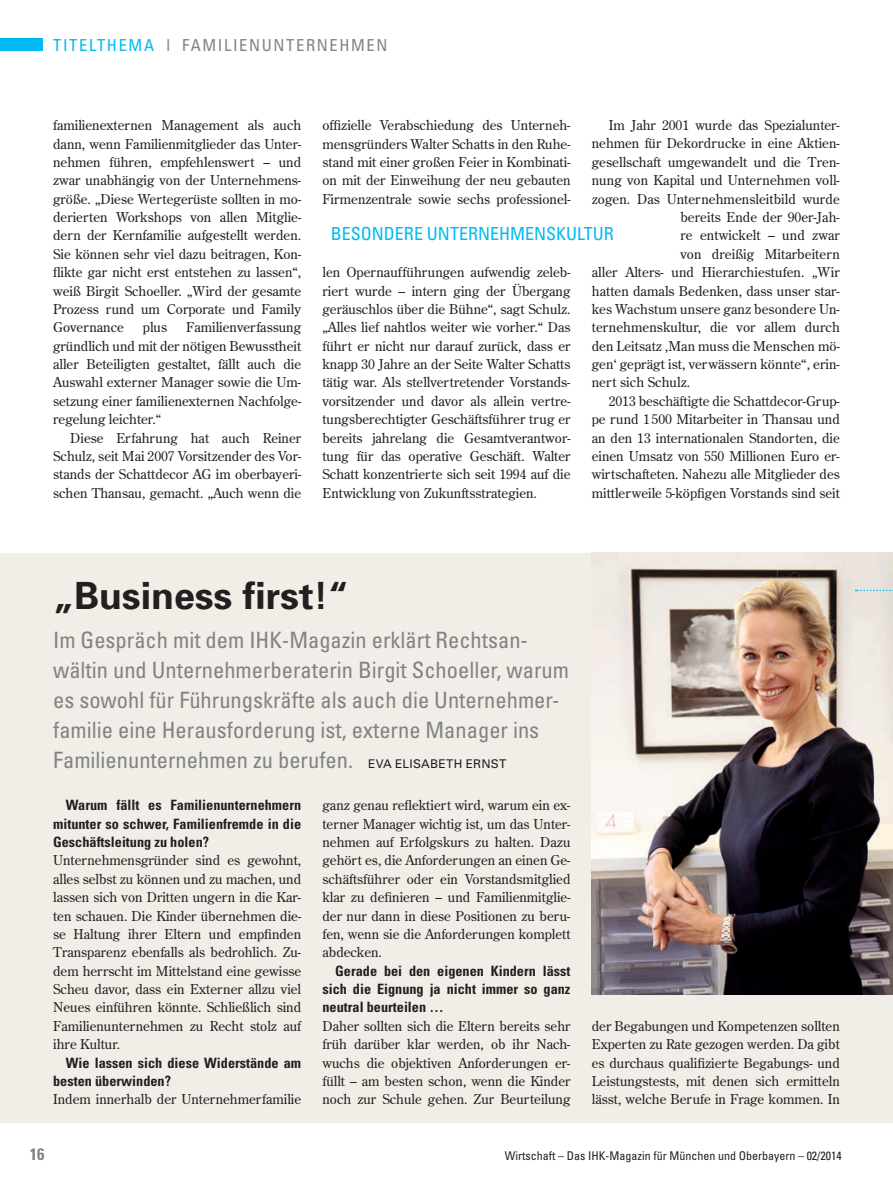
<style>
.page{position:relative;width:893px;height:1191px;background:#fff}
.page>*{position:absolute;margin:0;border:0;box-sizing:border-box;transform-origin:0 0}
.t1{font:700 37.5px "Univers";color:#231f20}
.t2{font:condensed 22.5px/30px "Univers";color:#808285}
.t3{font:condensed 18px "Univers";color:#00baf1}
.t4{font:condensed 16.5px "Univers";letter-spacing:.1em;color:#808285}
.t5{font:700 condensed 16.5px "Univers";color:#808285}
.t6{font:700 condensed 14.25px/18.3px "Univers";color:#231f20;text-align:justify}
.t7{font:13.5px/18.3px "Century Old Style";color:#231f20;text-align:justify}
.t8{font:condensed 12px "Univers";color:#231f20}
.s1{color:#00baf1}
.s2{font-stretch:normal;font-size:12px;color:#231f20}
</style>
<div class="page">
<div style="left:0;top:38px;width:43px;height:13px;background:#00baf1"></div>
<div style="left:0;top:553px;width:893px;height:570px;background:#f1ede7"></div>
<img style="left:592px;top:553px;width:301px;height:441px">
<svg style="left:856px;top:589px;width:37px;height:2px"></svg>
<p class="t4" style="left:53px;top:35px;width:336px"><span class="s1">titelthema</span> l Familienunternehmen</p>
<p class="t7" style="left:53px;top:116px;width:250px">familienexternen Management als auch dann, wenn Familienmitglieder das Unter&shy;nehmen führen, empfehlenswert – und zwar unabhängig von der Unternehmens&shy;größe. „Diese Wertegerüste sollten in mo&shy;derierten Workshops von allen Mitglie&shy;dern der Kernfamilie aufgestellt werden.<br>Sie können sehr viel dazu beitragen, Kon&shy;flikte gar nicht erst entstehen zu lassen“, weiß Birgit Schoeller. „Wird der gesamte Prozess rund um Corporate und Family Governance</p>
<p class="t7" style="left:53px;top:318px;width:250px;text-indent:133px">Familienverfassung gründlich und mit der nötigen Bewusstheit aller Beteiligten gestaltet, fällt auch die Auswahl externer Manager sowie die Um&shy;setzung einer familienexternen Nachfolge&shy;regelung leichter.“</p>
<p class="t7" style="left:53px;top:428px;width:250px;text-indent:17px">Diese Erfahrung hat auch Reiner Schulz, seit Mai 2007 Vorsitzender des Vor&shy;stands der Schattdecor AG im oberbayeri&shy;schen Thansau, gemacht. „Auch wenn die</p>
<p class="t7" style="left:143px;top:318px;width:26px">plus</p>
<p class="t7" style="left:609px;top:116px;width:232px">Im Jahr 2001 wurde das Spezialunter-</p>
<p class="t7" style="left:592px;top:134px;width:250px">nehmen für Dekordrucke in eine Aktien-</p>
<p class="t7" style="left:592px;top:153px;width:250px">gesellschaft umgewandelt und die Tren-</p>
<p class="t7" style="left:592px;top:171px;width:250px">nung von Kapital und Unternehmen voll-</p>
<p class="t7" style="left:592px;top:189px;width:250px">zogen. Das Unternehmensleitbild wurde</p>
<p class="t7" style="left:680px;top:208px;width:161px">bereits Ende der 90er-Jah-</p>
<p class="t7" style="left:680px;top:226px;width:161px">re entwickelt – und zwar</p>
<p class="t7" style="left:680px;top:244px;width:161px">von dreißig Mitarbeitern</p>
<p class="t7" style="left:592px;top:263px;width:250px">aller Alters- und Hierarchiestufen. „Wir</p>
<p class="t7" style="left:592px;top:281px;width:250px">hatten damals Bedenken, dass unser star-</p>
<p class="t7" style="left:592px;top:300px;width:250px">kes Wachstum unsere ganz besondere Un-</p>
<p class="t7" style="left:592px;top:318px;width:250px">ternehmenskultur, die vor allem durch</p>
<p class="t7" style="left:592px;top:336px;width:250px">den Leitsatz ,Man muss die Menschen mö-</p>
<p class="t7" style="left:592px;top:355px;width:250px">gen‘ geprägt ist, verwässern könnte“, erin-</p>
<p class="t7" style="left:592px;top:373px;width:100px">nert sich Schulz.</p>
<p class="t7" style="left:609px;top:391px;width:233px">2013 beschäftigte die Schattdecor-Grup-</p>
<p class="t7" style="left:592px;top:410px;width:250px">pe rund 1500 Mitarbeiter in Thansau und</p>
<p class="t7" style="left:592px;top:428px;width:250px">an den 13 internationalen Standorten, die</p>
<p class="t7" style="left:592px;top:447px;width:250px">einen Umsatz von 550 Millionen Euro er-</p>
<p class="t7" style="left:592px;top:465px;width:250px">wirtschafteten. Nahezu alle Mitglieder des</p>
<p class="t7" style="left:592px;top:483px;width:250px">mittlerweile 5-köpfigen Vorstands sind seit</p>
<p class="t7" style="left:322px;top:116px;width:250px">offizielle Verabschiedung des Unterneh&shy;mensgründers Walter Schatts in den Ruhe&shy;stand mit einer großen Feier in Kombinati&shy;on mit der Einweihung der neu gebauten Firmenzentrale sowie sechs professionel-</p>
<h3 class="t3" style="left:331px;top:223px;width:215px">besond ere untern ehmensku</h3>
<h3 class="t3" style="left:577px;top:223px;width:27px">ltur</h3>
<p class="t7" style="left:322px;top:263px;width:250px">len Opernaufführungen aufwendig zeleb&shy;riert wurde – intern ging der Übergang geräuschlos über die Bühne“, sagt Schulz. „Alles lief nahtlos weiter wie vorher.“ Das führt er nicht nur darauf zurück, dass er knapp 30 Jahre an der Seite Walter Schatts tätig war. Als stellvertretender Vorstands&shy;vorsitzender und davor als allein vertre&shy;tungsberechtigter Geschäftsführer trug er bereits jahrelang die Gesamtverantwor&shy;tung für das operative Geschäft. Walter Schatt konzentrierte sich seit 1994 auf die Entwicklung von Zukunftsstrategien.</p>
<h1 class="t1" style="left:53px;top:573px;width:297px">„Business first!“</h1>
<p class="t2" style="left:53px;top:624px;width:517px">Im Gespräch mit dem IH K-Magazin erklärt Rechtsan&shy;wältin und Unternehmerberaterin Birgit Schoeller, warum es sowohl für Führungskräfte als auch die Unternehmer&shy;familie eine Herausforderung ist, externe Manager ins Familienunternehmen zu berufen. <span class="s2">EVA ELISABETH ERNST</span></p>
<p class="t6" style="left:53px;top:796px;width:250px;text-indent:13px">Warum fällt es Familienunternehmern mitunter so schwer, Familienfremde in die Geschäftsleitung zu holen?</p>
<p class="t7" style="left:53px;top:851px;width:250px">Unternehmensgründer sind es gewohnt, alles selbst zu können und zu machen, und lassen sich von Dritten ungern in die Kar&shy;ten schauen. Die Kinder übernehmen die&shy;se Haltung ihrer Eltern und empfinden Transparenz ebenfalls als bedrohlich. Zu&shy;dem herrscht im Mittelstand eine gewisse Scheu davor, dass ein Externer allzu viel Neues einführen könnte. Schließlich sind Familienunternehmen zu Recht stolz auf ihre Kultur.</p>
<p class="t6" style="left:53px;top:1053px;width:250px;text-indent:13px">Wie lassen sich diese Widerstände am besten überwinden?</p>
<p class="t7" style="left:53px;top:1090px;width:250px">Indem innerhalb der Unternehmerfamilie</p>
<p class="t7" style="left:322px;top:796px;width:250px">ganz genau reflektiert wird, warum ein ex&shy;terner Manager wichtig ist, um das Unter&shy;nehmen auf Erfolgskurs zu halten. Dazu gehört es, die Anforderungen an einen Ge&shy;schäftsführer oder ein Vorstandsmitglied klar zu definieren – und Familienmitglie&shy;der nur dann in diese Positionen zu beru&shy;fen, wenn sie die Anforderungen komplett abdecken.</p>
<p class="t6" style="left:322px;top:961px;width:250px;text-indent:13px">Gerade bei den eigenen Kindern lässt sich die Eignung ja nicht immer so ganz neutral beurteilen …</p>
<p class="t7" style="left:322px;top:1016px;width:250px">Daher sollten sich die Eltern bereits sehr früh darüber klar werden, ob ihr Nach&shy;wuchs die objektiven Anforderungen er&shy;füllt – am besten schon, wenn die Kinder noch zur Schule gehen. Zur Beurteilung</p>
<p class="t7" style="left:592px;top:1016px;width:250px">der Begabungen und Kompetenzen sollten Experten zu Rate gezogen werden. Da gibt es durchaus qualifizierte Begabungs- und Leistungstests, mit denen sich ermitteln lässt, welche Berufe in Frage kommen. In</p>
<p class="t5" style="left:30px;top:1143px;width:16px">16</p>
<p class="t8" style="left:505px;top:1147px;width:339px">Wirtschaft – Das IH K-Magazin für München und Oberbayern – 02/2014</p>
</div>
